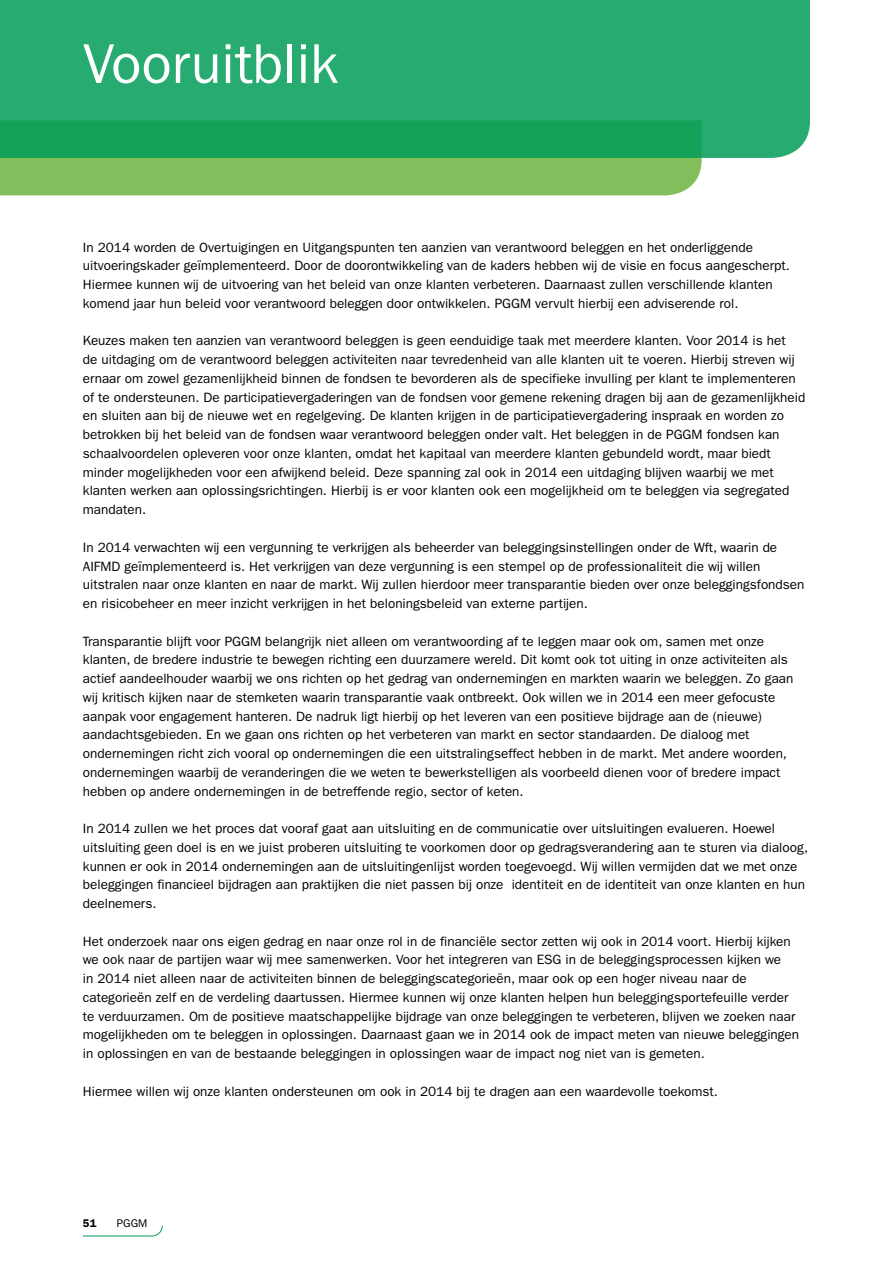
<style>
.page{position:relative;width:893px;height:1263px;background:#fff}
.page>*{position:absolute;margin:0;border:0;box-sizing:border-box;transform-origin:0 0}
.t1{font:56.25px "ITC Franklin Gothic Std";color:#fff}
.t2{font:13.5px/18.8px "ITC Franklin Gothic Std";color:#000}
.t3{font:11.25px "ITC Franklin Gothic Std";color:#000}
.t4{font:600 11.25px "ITC Franklin Gothic Std";color:#000}
</style>
<div class="page">
<svg style="left:83px;top:1225px;width:80px;height:11px"></svg>
<div style="left:0;top:158px;width:702px;height:37px;background:#82be5c"></div>
<svg style="left:0;top:0;width:810px;height:158px;background:#23a96b"></svg>
<h1 class="t1" style="left:83px;top:32px;width:257px">Vooruitblik</h1>
<p class="t2" style="left:83px;top:238px;width:708px">In 2014 worden de Overtuigingen en Uitgangspunten ten aanzien van verantwoord beleggen en het onderliggende uitvoeringskader geïmplementeerd. Door de doorontwikkeling van de kaders hebben wij de visie en focus aangescherpt.<br>Hiermee kunnen wij de uitvoering van het beleid van onze klanten verbeteren. Daarnaast zullen verschillende klanten komend jaar hun beleid voor verantwoord beleggen door ontwikkelen. PGGM vervult hierbij een adviserende rol.</p>
<p class="t2" style="left:83px;top:332px;width:724px">Keuzes maken ten aanzien van verantwoord beleggen is geen eenduidige taak met meerdere klanten. Voor 2014 is het<br>de uitdaging om de verantwoord beleggen activiteiten naar tevredenheid van alle klanten uit te voeren. Hierbij streven wij ernaar om zowel gezamenlijkheid binnen de fondsen te bevorderen als de specifieke invulling per klant te implementeren of te ondersteunen. De participatievergaderingen van de fondsen voor gemene rekening dragen bij aan de gezamenlijkheid en sluiten aan bij de nieuwe wet en regelgeving. De klanten krijgen in de participatievergadering inspraak en worden zo betrokken bij het beleid van de fondsen waar verantwoord beleggen onder valt. Het beleggen in de PGGM fondsen kan schaalvoordelen opleveren voor onze klanten, omdat het kapitaal van meerdere klanten gebundeld wordt, maar biedt minder mogelijkheden voor een afwijkend beleid. Deze spanning zal ook in 2014 een uitdaging blijven waarbij we met klanten werken aan oplossingsrichtingen. Hierbij is er voor klanten ook een mogelijkheid om te beleggen via segregated mandaten.</p>
<p class="t2" style="left:83px;top:538px;width:723px">In 2014 verwachten wij een vergunning te verkrijgen als beheerder van beleggingsinstellingen onder de Wft, waarin de AIFMD geïmplementeerd is. Het verkrijgen van deze vergunning is een stempel op de professionaliteit die wij willen uitstralen naar onze klanten en naar de markt. Wij zullen hierdoor meer transparantie bieden over onze beleggingsfondsen en risicobeheer en meer inzicht verkrijgen in het beloningsbeleid van externe partijen.</p>
<p class="t2" style="left:83px;top:632px;width:712px">Transparantie blijft voor PGGM belangrijk niet alleen om verantwoording af te leggen maar ook om, samen met onze klanten, de bredere industrie te bewegen richting een duurzamere wereld. Dit komt ook tot uiting in onze activiteiten als actief aandeelhouder waarbij we ons richten op het gedrag van ondernemingen en markten waarin we beleggen. Zo gaan wij kritisch kijken naar de stemketen waarin transparantie vaak ontbreekt. Ook willen we in 2014 een meer gefocuste aanpak voor engagement hanteren. De nadruk ligt hierbij op het leveren van een positieve bijdrage aan de (nieuwe) aandachtsgebieden. En we gaan ons richten op het verbeteren van markt en sector standaarden. De dialoog met ondernemingen richt zich vooral op ondernemingen die een uitstralingseffect hebben in de markt. Met andere woorden, ondernemingen waarbij de veranderingen die we weten te bewerkstelligen als voorbeeld dienen voor of bredere impact hebben op andere ondernemingen in de betreffende regio, sector of keten.</p>
<p class="t2" style="left:83px;top:819px;width:727px">In 2014 zullen we het proces dat vooraf gaat aan uitsluiting en de communicatie over uitsluitingen evalueren. Hoewel uitsluiting geen doel is en we juist proberen uitsluiting te voorkomen door op gedragsverandering aan te sturen via dialoog, kunnen er ook in 2014 ondernemingen aan de uitsluitingenlijst worden toegevoegd. Wij willen vermijden dat we met onze beleggingen financieel bijdragen aan praktijken die niet passen bij onze identiteit en de identiteit van onze klanten en hun deelnemers.</p>
<p class="t2" style="left:83px;top:932px;width:718px">Het onderzoek naar ons eigen gedrag en naar onze rol in de financiële sector zetten wij ook in 2014 voort. Hierbij kijken we ook naar de partijen waar wij mee samenwerken. Voor het integreren van ESG in de beleggingsprocessen kijken we<br>in 2014 niet alleen naar de activiteiten binnen de beleggingscategorieën, maar ook op een hoger niveau naar de categorieën zelf en de verdeling daartussen. Hiermee kunnen wij onze klanten helpen hun beleggingsportefeuille verder te verduurzamen. Om de positieve maatschappelijke bijdrage van onze beleggingen te verbeteren, blijven we zoeken naar mogelijkheden om te beleggen in oplossingen. Daarnaast gaan we in 2014 ook de impact meten van nieuwe beleggingen in oplossingen en van de bestaande beleggingen in oplossingen waar de impact nog niet van is gemeten.</p>
<p class="t2" style="left:83px;top:1082px;width:637px">Hiermee willen wij onze klanten ondersteunen om ook in 2014 bij te dragen aan een waardevolle toekomst.</p>
<p class="t4" style="left:83px;top:1216px;width:15px">51</p>
<p class="t3" style="left:117px;top:1216px;width:32px">PGGM</p>
</div>
